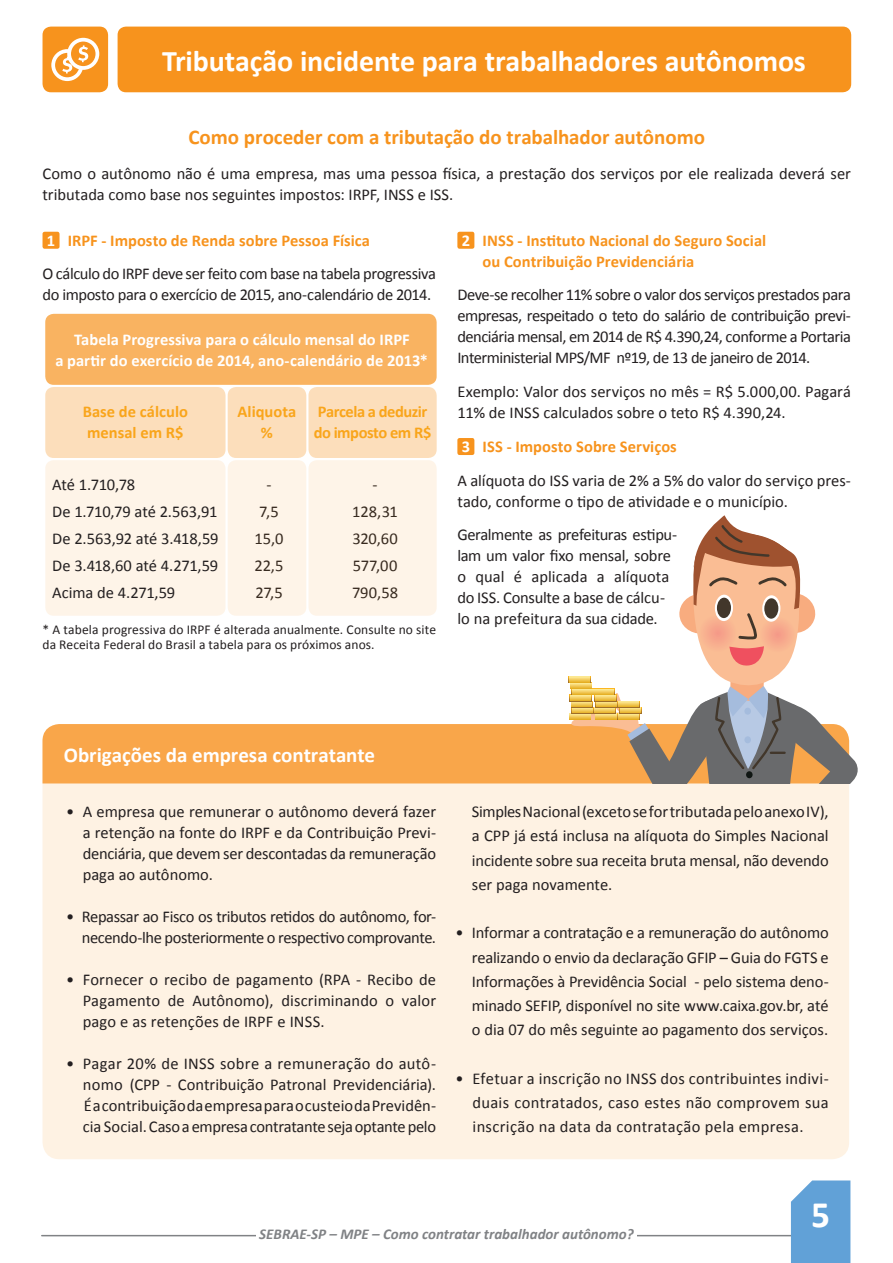
<style>
.page{position:relative;width:893px;height:1263px;background:#fff}
.page>*{position:absolute;margin:0;border:0;box-sizing:border-box;transform-origin:0 0}
.t1{font:700 37.35px "Calibri";color:#fff}
.t2{font:700 30px "Calibri";letter-spacing:-.005em;color:#fff}
.t3{font:700 21px "Calibri";color:#f7931d}
.t4{font:700 21px "Calibri";color:#fff}
.t5{font:16.5px/21px "Calibri";letter-spacing:-.005em;color:#231f20;text-align:justify}
.t6{font:16.5px/21px "Calibri";letter-spacing:-.025em;color:#231f20;text-align:right}
.t7{font:700 16.5px/21px "Calibri";color:#fff;text-align:center}
.t8{font:700 16.5px/21px "Calibri";color:#f7931d}
.t9{font:700 16.5px/21px "Calibri";color:#f9a51b}
.t10{font:700 16.5px/21px "Calibri";letter-spacing:-.03em;color:#f9a51b}
.t11{font:italic 700 15px "Calibri";color:#808285}
.t12{font:13.5px/15px "Calibri";letter-spacing:.005em;color:#231f20}
.s1{font-weight:700;color:#fff}
.s2{font-weight:700;color:#f7931d}
.s3{color:#fff}
</style>
<div class="page">
<hr style="left:42px;top:1235px;width:786px;height:1px;background:#808285">
<div style="left:256px;top:1225px;width:381px;height:19px;background:#fff"></div>
<div style="left:791px;top:1180px;width:59px;height:83px;background:#61a1d7"></div>
<div style="left:118px;top:27px;width:733px;height:65px;background:#f7931d;border-radius:9px"></div>
<div style="left:43px;top:724px;width:806px;height:435px;background:#fef2e3;border-radius:17px"></div>
<div style="left:43px;top:27px;width:65px;height:65px;background:#f7931d;border-radius:9px"></div>
<div style="left:43px;top:724px;width:526px;height:59px;background:#f9a64a"></div>
<div style="left:43px;top:232px;width:17px;height:17px;background:#f7931d;border-radius:2px"></div>
<div style="left:457px;top:232px;width:17px;height:17px;background:#f7931d;border-radius:2px"></div>
<div style="left:457px;top:438px;width:17px;height:17px;background:#f7931d;border-radius:2px"></div>
<svg style="left:51px;top:38px;width:48px;height:43px"></svg>
<svg style="left:569px;top:515px;width:289px;height:268px"></svg>
<div style="left:45px;top:460px;width:181px;height:156px;background:#fef4e8;border-radius:9px"></div>
<div style="left:45px;top:314px;width:392px;height:71px;background:#f9b361;border-radius:9px"></div>
<div style="left:45px;top:387px;width:181px;height:71px;background:#fcdebb;border-radius:9px"></div>
<div style="left:228px;top:387px;width:78px;height:71px;background:#fcdebb;border-radius:9px"></div>
<div style="left:228px;top:460px;width:78px;height:156px;background:#fef4e8;border-radius:9px"></div>
<div style="left:308px;top:387px;width:129px;height:71px;background:#fcdebb;border-radius:9px"></div>
<div style="left:308px;top:460px;width:129px;height:156px;background:#fef4e8;border-radius:9px"></div>
<h2 class="t2" style="left:162px;top:42px;width:645px">Tributação incidente para trabalhadores autônomos</h2>
<p class="t3" style="left:188px;top:124px;width:518px">Como proceder com a tributação do trabalhador autônomo</p>
<p class="t5" style="left:43px;top:163px;width:810px">Como o autônomo não é uma empresa, mas uma pessoa física, a prestação dos serviços por ele realizada deverá ser tributada como base nos seguintes impostos: IRPF, INSS e ISS.</p>
<p class="t6" style="left:43px;top:223px;width:395px;line-height:33.8px;text-align:left"><span class="s1">1</span> <span class="s2">IRPF - Imposto de Renda sobre Pessoa Física<br></span>O cálculo do IRPF deve ser feito com base na tabela progressiva</p>
<p class="t6" style="left:43px;top:284px;width:390px">do imposto para o exercício de 2015, ano-calendário de 2014.</p>
<p class="t7" style="left:55px;top:328px;width:374px">Tabela Progressiva para o cálculo mensal do IRPF<br>a partir do exercício de 2014, ano-calendário de 2013*</p>
<p class="t9" style="left:83px;top:401px;width:107px">Base de cálculo mensal em R$</p>
<p class="t9" style="left:238px;top:401px;width:60px;text-align:center">Aliquota %</p>
<p class="t10" style="left:314px;top:401px;width:119px">Parcela a deduzir do imposto em R$</p>
<p class="t5" style="left:52px;top:474px;width:85px">Até 1.710,78</p>
<p class="t5" style="left:267px;top:474px;width:7px">-</p>
<p class="t5" style="left:373px;top:474px;width:7px">-</p>
<p class="t5" style="left:52px;top:501px;width:167px">De 1.710,79 até 2.563,91</p>
<p class="t5" style="left:259px;top:501px;width:21px">7,5</p>
<p class="t5" style="left:352px;top:501px;width:47px">128,31</p>
<p class="t5" style="left:52px;top:528px;width:168px">De 2.563,92 até 3.418,59</p>
<p class="t5" style="left:255px;top:528px;width:31px">15,0</p>
<p class="t5" style="left:352px;top:528px;width:47px">320,60</p>
<p class="t5" style="left:52px;top:555px;width:168px">De 3.418,60 até 4.271,59</p>
<p class="t5" style="left:255px;top:555px;width:31px">22,5</p>
<p class="t5" style="left:353px;top:555px;width:46px">577,00</p>
<p class="t5" style="left:52px;top:582px;width:124px">Acima de 4.271,59</p>
<p class="t5" style="left:255px;top:582px;width:29px">27,5</p>
<p class="t5" style="left:352px;top:582px;width:48px">790,58</p>
<p class="t12" style="left:43px;top:622px;width:395px">* A tabela progressiva do IRPF é alterada anualmente. Consulte no site da Receita Federal do Brasil a tabela para os próximos anos.</p>
<p class="t8" style="left:483px;top:230px;width:285px;text-indent:-21px"><span class="s3">2</span> INSS - Instituto Nacional do Seguro Social ou Contribuição Previdenciária</p>
<p class="t5" style="left:457px;top:284px;width:395px">Deve-se recolher 11% sobre o valor dos serviços prestados para empresas, respeitado o teto do salário de contribuição previ&shy;denciária mensal, em 2014 de R$ 4.390,24, conforme a Portaria Interministerial MPS/MF nº19, de 13 de janeiro de 2014.</p>
<p class="t5" style="left:457px;top:381px;width:395px">Exemplo: Valor dos serviços no mês = R$ 5.000,00. Pagará<br>11% de INSS calculados sobre o teto R$ 4.390,24.</p>
<p class="t5" style="left:457px;top:429px;width:395px;line-height:33.8px"><span class="s1">3</span> <span class="s2">ISS - Imposto Sobre Serviços<br></span>A alíquota do ISS varia de 2% a 5% do valor do serviço pres-</p>
<p class="t5" style="left:457px;top:484px;width:332px;line-height:33.8px">tado, conforme o tipo de atividade e o município.<br>Geralmente as prefeituras estipu-</p>
<p class="t5" style="left:457px;top:545px;width:215px;text-align:left">lam um valor fixo mensal, sobre o qual é aplicada a alíquota do ISS. Consulte a base de cálcu&shy;lo na prefeitura da sua cidade.</p>
<p class="t4" style="left:64px;top:741px;width:313px">Obrigações da empresa contratante</p>
<p class="t5" style="left:83px;top:801px;width:355px;text-indent:-16px">• A empresa que remunerar o autônomo deverá fazer a retenção na fonte do IRPF e da Contribuição Previ&shy;denciária, que devem ser descontadas da remuneração paga ao autônomo.</p>
<p class="t6" style="left:66px;top:906px;width:371px">• Repassar ao Fisco os tributos retidos do autônomo, for&shy;necendo-lhe posteriormente o respectivo comprovante.</p>
<p class="t5" style="left:83px;top:969px;width:355px;text-indent:-16px">• Fornecer o recibo de pagamento (RPA - Recibo de Pagamento de Autônomo), discriminando o valor pago e as retenções de IRPF e INSS.</p>
<p class="t5" style="left:83px;top:1053px;width:355px;text-indent:-16px">• Pagar 20% de INSS sobre a remuneração do autô&shy;nomo (CPP - Contribuição Patronal Previdenciária).<br>É a contribuição da empresa para o custeio da Previdên&shy;cia Social. Caso a empresa contratante seja optante pelo</p>
<p class="t5" style="left:472px;top:799px;width:358px;line-height:24.3px">Simples Nacional (exceto se for tributada pelo anexo IV), a CPP já está inclusa na alíquota do Simples Nacional incidente sobre sua receita bruta mensal, não devendo ser paga novamente.</p>
<p class="t5" style="left:472px;top:921px;width:358px;line-height:24.3px;text-indent:-16px">• Informar a contratação e a remuneração do autônomo realizando o envio da declaração GFIP – Guia do FGTS e Informações à Previdência Social - pelo sistema deno&shy;minado SEFIP, disponível no site www.caixa.gov.br, até o dia 07 do mês seguinte ao pagamento dos serviços.</p>
<p class="t5" style="left:473px;top:1066px;width:358px;line-height:24.3px;text-indent:-17px">• Efetuar a inscrição no INSS dos contribuintes indivi&shy;duais contratados, caso estes não comprovem sua inscrição na data da contratação pela empresa.</p>
<p class="t11" style="left:259px;top:1224px;width:376px">SEBRAE-SP – MPE – Como contratar trabalhador autônomo?</p>
<h1 class="t1" style="left:811px;top:1191px;width:20px">5</h1>
</div>
